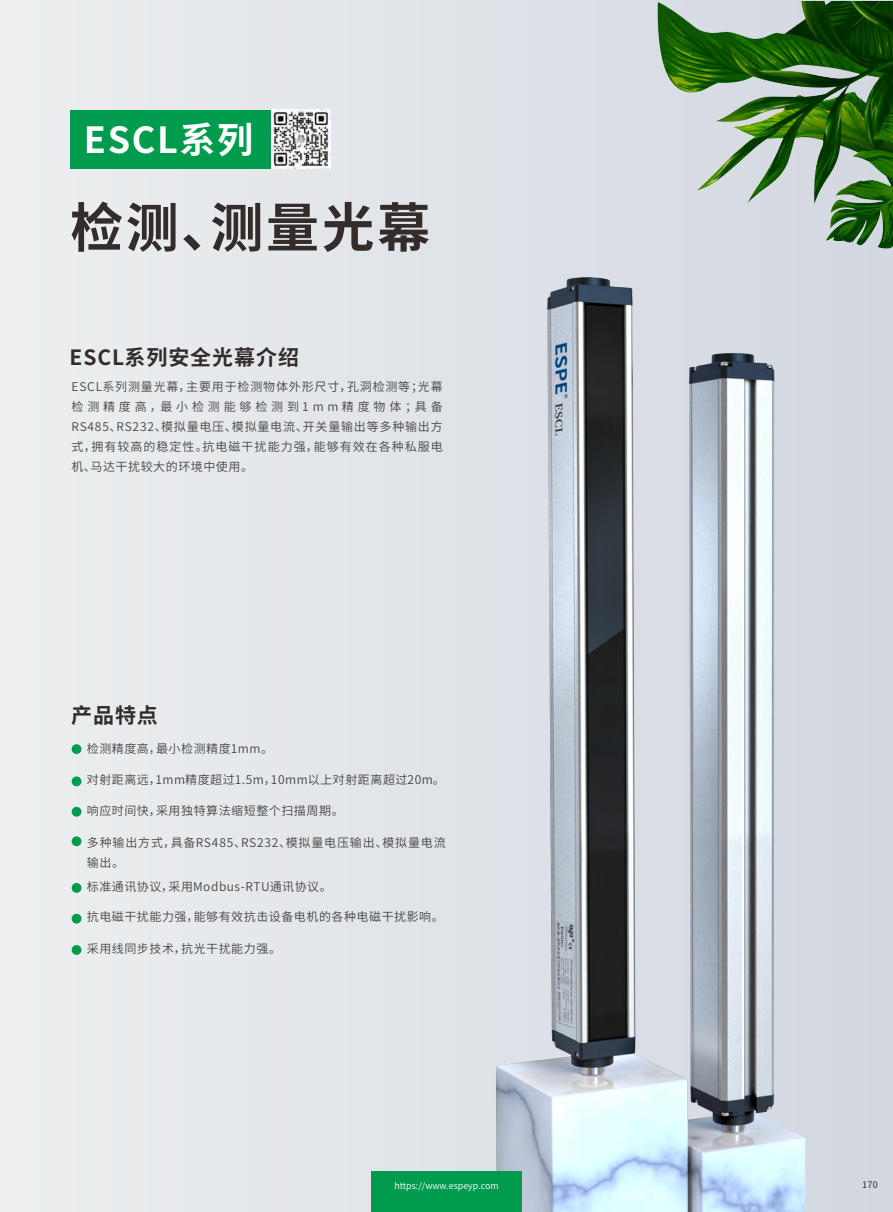
<style>
.page{position:relative;width:893px;height:1212px;background:#e5e7eb}
.page>*{position:absolute;margin:0;border:0;box-sizing:border-box;transform-origin:0 0}
.t1{font:700 53.25px "Source Han Sans CN";letter-spacing:.045em;color:#332c2b}
.t2{font:700 36px "Source Han Sans CN";letter-spacing:.045em;color:#fff}
.t3{font:700 21px "Source Han Sans CN";letter-spacing:.045em;color:#332c2b}
.t4{font:12px/19.8px "Source Han Sans CN";letter-spacing:.045em;color:#474443;text-align:justify}
.t5{font:12px/19.8px "Source Han Sans CN";letter-spacing:.07em;color:#474443}
.t6{font:9px "Source Han Sans CN";color:#fff}
.t7{font:9px "Source Han Sans CN";color:#332c2b}
</style>
<div class="page">
<img style="left:495px;top:278px;width:381px;height:934px">
<img style="left:635px;top:1px;width:258px;height:262px">
<div style="left:72px;top:744px;width:9px;height:10px;background:#009b4c;border-radius:50%"></div>
<div style="left:72px;top:776px;width:9px;height:10px;background:#009b4c;border-radius:50%"></div>
<div style="left:72px;top:807px;width:9px;height:10px;background:#009b4c;border-radius:50%"></div>
<div style="left:72px;top:836px;width:9px;height:10px;background:#009b4c;border-radius:50%"></div>
<div style="left:72px;top:883px;width:9px;height:10px;background:#009b4c;border-radius:50%"></div>
<div style="left:72px;top:914px;width:9px;height:9px;background:#009b4c;border-radius:50%"></div>
<div style="left:72px;top:945px;width:9px;height:10px;background:#009b4c;border-radius:50%"></div>
<div style="left:71px;top:110px;width:201px;height:58px;background:#009b4c"></div>
<img style="left:272px;top:110px;width:58px;height:58px">
<div style="left:372px;top:1171px;width:150px;height:41px;background:#009b4c"></div>
<h2 class="t2" style="left:84px;top:121px;width:171px">ESCL系列</h2>
<h1 class="t1" style="left:70px;top:200px;width:362px">检测、测量光幕</h1>
<h3 class="t3" style="left:70px;top:346px;width:231px">ESCL系列安全光幕介绍</h3>
<p class="t4" style="left:72px;top:377px;width:373px">ESCL系列测量光幕，主要⽤于检测物体外形尺⼨，孔洞检测等；光幕检测精度⾼，最⼩检测能够检测到1mm精度物体；具备RS485、RS232、模拟量电压、模拟量电流、开关量输出等多种输出⽅式，拥有较⾼的稳定性。抗电磁⼲扰能⼒强，能够有效在各种私服电机、⻢达⼲扰较⼤的环境中使⽤。</p>
<h3 class="t3" style="left:71px;top:705px;width:88px">产品特点</h3>
<p class="t4" style="left:87px;top:738px;width:188px">检测精度⾼，最⼩检测精度1mm。</p>
<p class="t4" style="left:87px;top:770px;width:360px">对射距离远，1mm精度超过1.5m，10mm以上对射距离超过20m。</p>
<p class="t4" style="left:87px;top:800px;width:258px">响应时间快，采⽤独特算法缩短整个扫描周期。</p>
<p class="t5" style="left:87px;top:832px;width:360px">多种输出⽅式，具备RS485、RS232、模拟量电压输出、模拟量电流输出。</p>
<p class="t4" style="left:87px;top:876px;width:247px">标准通讯协议，采⽤Modbus-RTU通讯协议。</p>
<p class="t4" style="left:87px;top:907px;width:359px">抗电磁⼲扰能⼒强，能够有效抗击设备电机的各种电磁⼲扰影响。</p>
<p class="t4" style="left:87px;top:938px;width:196px">采⽤线同步技术，抗光⼲扰能⼒强。</p>
<p class="t6" style="left:394px;top:1181px;width:106px">https://www.espeyp.com</p>
<p class="t7" style="left:862px;top:1180px;width:17px">170</p>
</div>
